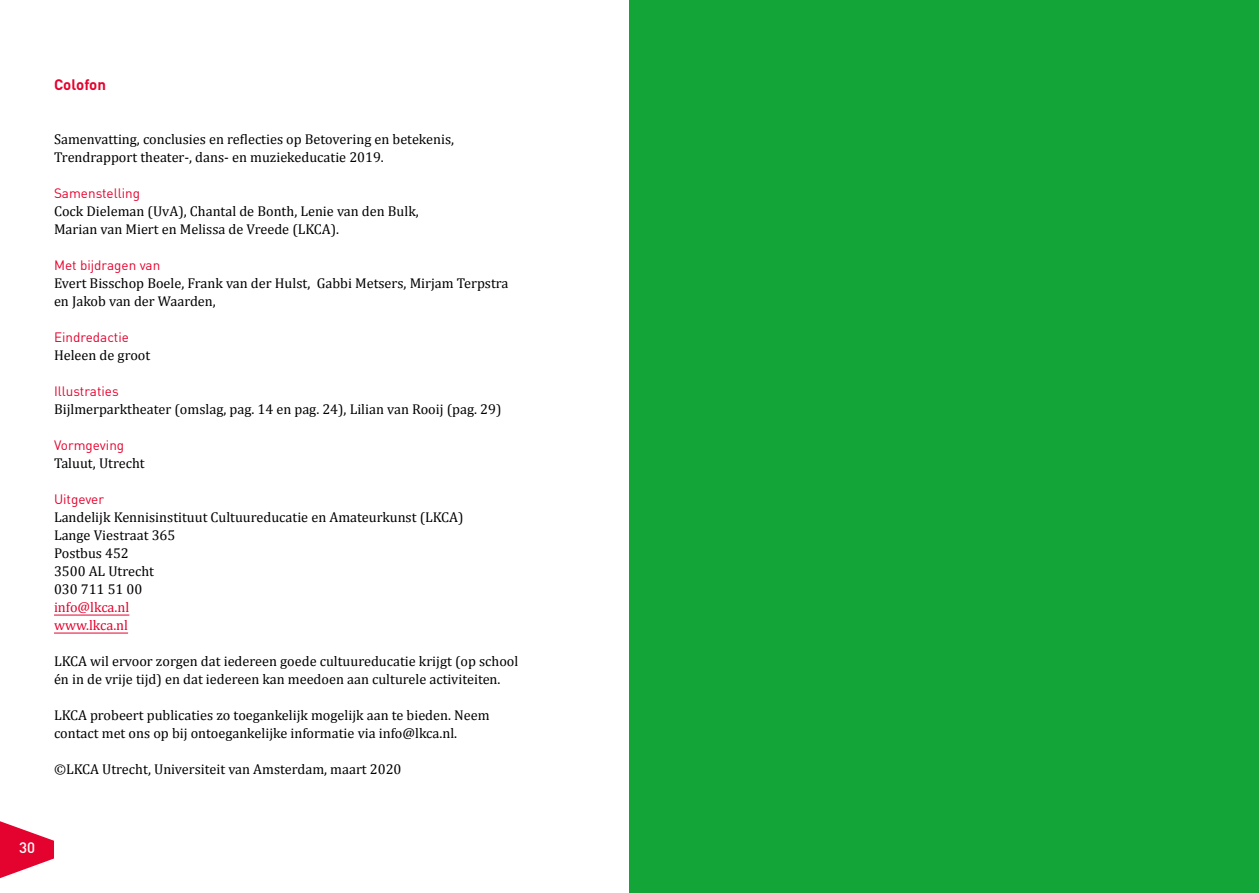
<style>
.page{position:relative;width:1259px;height:893px;background:#fff}
.page>*{position:absolute;margin:0;border:0;box-sizing:border-box;transform-origin:0 0}
.t1{font:700 15px "DINOT";color:#e4032e}
.t2{font:500 15px "DINOT";color:#fff}
.t3{font:14.25px/18px "Cambria";color:#000}
.t4{font:14.25px/18px "Cambria";color:#e4032e}
.t5{font:13.5px "DINOT";color:#e4032e}
</style>
<div class="page">
<svg style="left:0;top:821px;width:54px;height:58px"></svg>
<hr style="left:54px;top:615px;width:75px;height:1px;background:#e4032e">
<hr style="left:54px;top:633px;width:74px;height:1px;background:#e4032e">
<div style="left:629px;top:0;width:630px;height:893px;background:#13a538"></div>
<p class="t1" style="left:54px;top:75px;width:53px">Colofon</p>
<p class="t3" style="left:54px;top:130px;width:401px">Samenvatting, conclusies en reflecties op Betovering en betekenis,<br>Trendrapport theater-, dans- en muziekeducatie 2019.</p>
<p class="t5" style="left:54px;top:185px;width:88px">Samenstelling</p>
<p class="t3" style="left:54px;top:202px;width:366px">Cock Dieleman (UvA), Chantal de Bonth, Lenie van den Bulk,<br>Marian van Miert en Melissa de Vreede (LKCA).</p>
<p class="t5" style="left:54px;top:257px;width:108px">Met bijdragen van</p>
<p class="t3" style="left:54px;top:274px;width:456px">Evert Bisschop Boele, Frank van der Hulst, Gabbi Metsers, Mirjam Terpstra en Jakob van der Waarden,</p>
<p class="t5" style="left:54px;top:329px;width:76px">Eindredactie</p>
<p class="t3" style="left:54px;top:346px;width:98px">Heleen de groot</p>
<p class="t5" style="left:54px;top:383px;width:66px">Illustraties</p>
<p class="t3" style="left:54px;top:400px;width:449px">Bijlmerparktheater (omslag, pag. 14 en pag. 24), Lilian van Rooij (pag. 29)</p>
<p class="t5" style="left:54px;top:437px;width:72px">Vormgeving</p>
<p class="t3" style="left:54px;top:454px;width:92px">Taluut, Utrecht</p>
<p class="t5" style="left:54px;top:491px;width:52px">Uitgever</p>
<p class="t3" style="left:54px;top:508px;width:411px">Landelijk Kennisinstituut Cultuureducatie en Amateurkunst (LKCA)<br>Lange Viestraat 365<br>Postbus 452<br>3500 AL Utrecht<br>030 711 51 00</p>
<p class="t4" style="left:54px;top:598px;width:77px">info@lkca.nl www.lkca.nl</p>
<p class="t3" style="left:54px;top:652px;width:466px">LKCA wil ervoor zorgen dat iedereen goede cultuureducatie krijgt (op school én in de vrije tijd) en dat iedereen kan meedoen aan culturele activiteiten.</p>
<p class="t3" style="left:54px;top:706px;width:437px">LKCA probeert publicaties zo toegankelijk mogelijk aan te bieden. Neem contact met ons op bij ontoegankelijke informatie via info@lkca.nl.</p>
<p class="t3" style="left:54px;top:760px;width:349px">©LKCA Utrecht, Universiteit van Amsterdam, maart 2020</p>
<p class="t2" style="left:19px;top:838px;width:17px">30</p>
</div>
